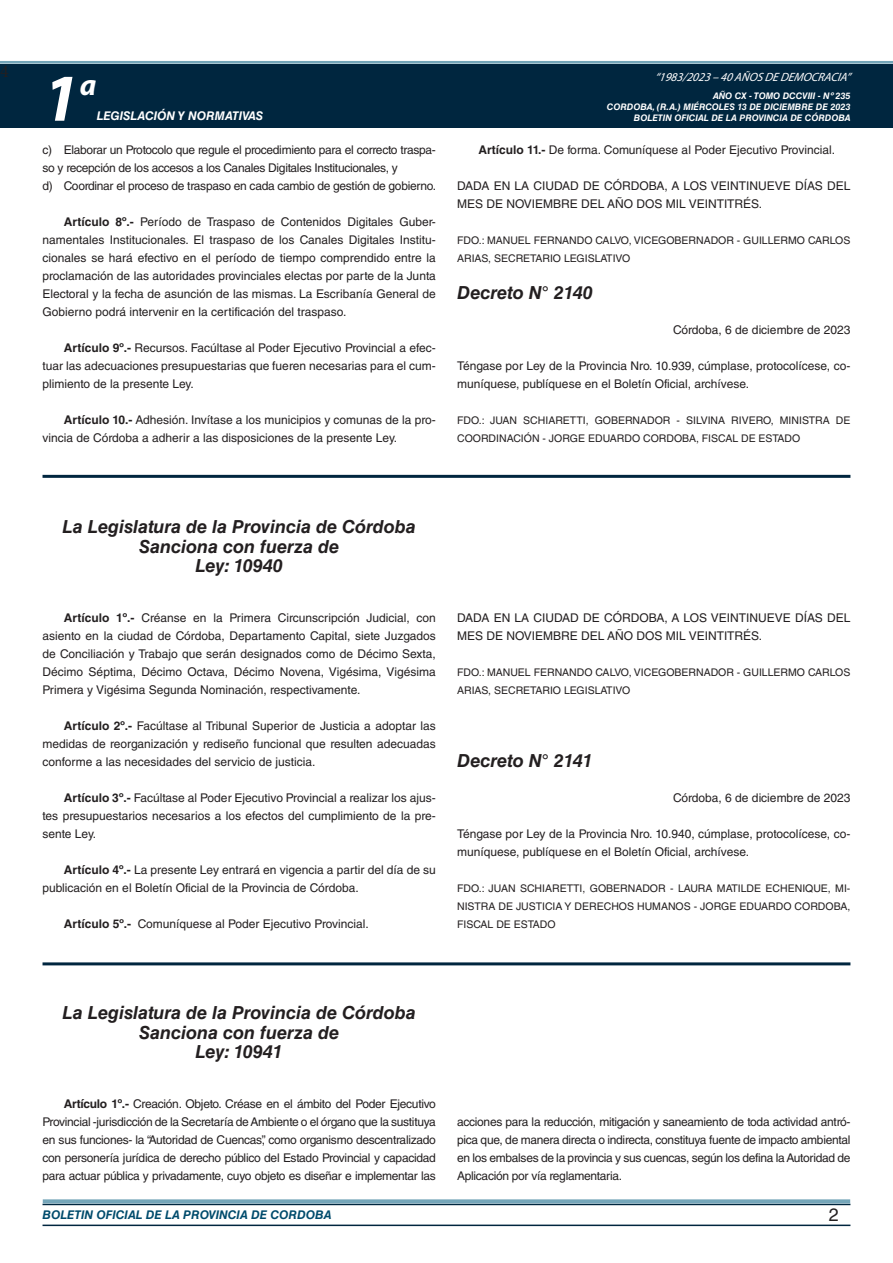
<style>
.page{position:relative;width:893px;height:1263px;background:#fff}
.page>*{position:absolute;margin:0;border:0;box-sizing:border-box;transform-origin:0 0}
.t1{font:italic 700 67.5px "Myriad Pro";color:#fff}
.t2{font:italic 700 30px "Myriad Pro";color:#fff}
.NOMBRE_DE_MINISTERIO{font:italic 700 18px "Helvetica LT Std";color:#231f20}
.t3{font:18px "Minion Pro";color:#231f20}
.t4{font:18px "Helvetica LT Std";color:#231f20}
.TEXTO_BASE{font:12px/18px "Helvetica LT Std";color:#231f20;text-align:justify}
.TEXTO_BASE-2{font:12px/18px "Helvetica LT Std";letter-spacing:-.025em;color:#231f20}
.FECHA{font:12px "Helvetica LT Std";color:#231f20}
.t5{font:italic 700 12px "Helvetica LT Std";color:#004b6c}
.t6{font:italic 12px "Myriad Pro";color:#fff}
.t7{font:italic 700 12px "Helvetica LT Std";color:#fff}
.FIRMA{font:10.5px/18px "Helvetica LT Std";color:#231f20}
.t8{font:italic 700 9px/10.8px "Helvetica LT Std";color:#fff;text-align:right}
.s1{font-weight:700}
</style>
<div class="page">
<div style="left:0;top:61px;width:893px;height:6px;background:#fff;opacity:.75"></div>
<div style="left:0;top:64px;width:893px;height:64px;background:#00263f"></div>
<hr style="left:43px;top:1224px;width:807px;height:2px;background:#00263f">
<div style="left:42px;top:1198px;width:809px;height:8px;background:#fff;opacity:.75"></div>
<hr style="left:43px;top:475px;width:807px;height:3px;background:#00263f">
<hr style="left:43px;top:962px;width:807px;height:3px;background:#00263f">
<h3 class="t3" style="left:0;top:59px;width:10px">4</h3>
<h1 class="t1" style="left:43px;top:54px;width:38px">1</h1>
<h2 class="t2" style="left:80px;top:66px;width:18px">a</h2>
<p class="t7" style="left:97px;top:109px;width:168px">LEGISLACIÓN Y NORMATIVAS</p>
<p class="TEXTO_BASE-2" style="left:43px;top:141px;width:395px">c) Elaborar un Protocolo que regule el procedimiento para el correcto traspa&shy;so y recepción de los accesos a los Canales Digitales Institucionales, y</p>
<p class="TEXTO_BASE-2" style="left:43px;top:177px;width:395px">d) Coordinar el proceso de traspaso en cada cambio de gestión de gobierno.</p>
<p class="TEXTO_BASE" style="left:43px;top:213px;width:395px;text-indent:21px"><span class="s1">Artículo 8º.-</span> Período de Traspaso de Contenidos Digitales Guber&shy;namentales Institucionales. El traspaso de los Canales Digitales Institu&shy;cionales se hará efectivo en el período de tiempo comprendido entre la proclamación de las autoridades provinciales electas por parte de la Junta Electoral y la fecha de asunción de las mismas. La Escribanía General de Gobierno podrá intervenir en la certificación del traspaso.</p>
<p class="TEXTO_BASE" style="left:43px;top:339px;width:395px;text-indent:21px"><span class="s1">Artículo 9º.-</span> Recursos. Facúltase al Poder Ejecutivo Provincial a efec&shy;tuar las adecuaciones presupuestarias que fueren necesarias para el cum&shy;plimiento de la presente Ley.</p>
<p class="TEXTO_BASE" style="left:43px;top:411px;width:395px;text-indent:21px"><span class="s1">Artículo 10.-</span> Adhesión. Invítase a los municipios y comunas de la pro&shy;vincia de Córdoba a adherir a las disposiciones de la presente Ley.</p>
<p class="t6" style="left:655px;top:70px;width:197px">“ 1983/2023 – 40 AÑOS DE DEMOCRACIA”</p>
<p class="t8" style="left:607px;top:91px;width:245px">AÑO CX - TOMO DCCVIII - Nº 235<br>CORDOBA, (R.A.) MIÉRCOLES 13 DE DICIEMBRE DE 2023<br>BOLETIN OFICIAL DE LA PROVINCIA DE CÓRDOBA</p>
<p class="TEXTO_BASE" style="left:478px;top:141px;width:358px"><span class="s1">Artículo 11.-</span> De forma. Comuníquese al Poder Ejecutivo Provincial.</p>
<p class="TEXTO_BASE" style="left:457px;top:177px;width:395px">DADA EN LA CIUDAD DE CÓRDOBA, A LOS VEINTINUEVE DÍAS DEL<br>MES DE NOVIEMBRE DEL AÑO DOS MIL VEINTITRÉS.</p>
<p class="FIRMA" style="left:457px;top:231px;width:395px">FDO.: MANUEL FERNANDO CALVO, VICEGOBERNADOR - GUILLERMO CARLOS<br>ARIAS, SECRETARIO LEGISLATIVO</p>
<p class="NOMBRE_DE_MINISTERIO" style="left:457px;top:282px;width:137px">Decreto N° 2140</p>
<p class="FECHA" style="left:673px;top:323px;width:179px">Córdoba, 6 de diciembre de 2023</p>
<p class="TEXTO_BASE" style="left:457px;top:357px;width:395px">Téngase por Ley de la Provincia Nro. 10.939, cúmplase, protocolícese, co&shy;muníquese, publíquese en el Boletín Oficial, archívese.</p>
<p class="FIRMA" style="left:457px;top:411px;width:395px">FDO.: JUAN SCHIARETTI, GOBERNADOR - SILVINA RIVERO, MINISTRA DE<br>COORDINACIÓN - JORGE EDUARDO CORDOBA, FISCAL DE ESTADO</p>
<p class="NOMBRE_DE_MINISTERIO" style="left:63px;top:516px;width:355px">La Legislatura de la Provincia de Córdoba</p>
<p class="NOMBRE_DE_MINISTERIO" style="left:139px;top:535px;width:202px">Sanciona con fuerza de</p>
<p class="NOMBRE_DE_MINISTERIO" style="left:196px;top:555px;width:89px">Ley: 10940</p>
<p class="TEXTO_BASE" style="left:43px;top:609px;width:395px;text-indent:21px"><span class="s1">Artículo 1º.-</span> Créanse en la Primera Circunscripción Judicial, con asiento en la ciudad de Córdoba, Departamento Capital, siete Juzgados de Conciliación y Trabajo que serán designados como de Décimo Sexta, Décimo Séptima, Décimo Octava, Décimo Novena, Vigésima, Vigésima Primera y Vigésima Segunda Nominación, respectivamente.</p>
<p class="TEXTO_BASE" style="left:43px;top:717px;width:395px;text-indent:21px"><span class="s1">Artículo 2º.-</span> Facúltase al Tribunal Superior de Justicia a adoptar las medidas de reorganización y rediseño funcional que resulten adecuadas conforme a las necesidades del servicio de justicia.</p>
<p class="TEXTO_BASE" style="left:43px;top:789px;width:395px;text-indent:21px"><span class="s1">Artículo 3º.-</span> Facúltase al Poder Ejecutivo Provincial a realizar los ajus&shy;tes presupuestarios necesarios a los efectos del cumplimiento de la pre&shy;sente Ley.</p>
<p class="TEXTO_BASE" style="left:43px;top:861px;width:395px;text-indent:21px"><span class="s1">Artículo 4º.-</span> La presente Ley entrará en vigencia a partir del día de su publicación en el Boletín Oficial de la Provincia de Córdoba.</p>
<p class="TEXTO_BASE" style="left:64px;top:915px;width:307px"><span class="s1">Artículo 5º.-</span> Comuníquese al Poder Ejecutivo Provincial.</p>
<p class="TEXTO_BASE" style="left:457px;top:609px;width:395px">DADA EN LA CIUDAD DE CÓRDOBA, A LOS VEINTINUEVE DÍAS DEL<br>MES DE NOVIEMBRE DEL AÑO DOS MIL VEINTITRÉS.</p>
<p class="FIRMA" style="left:457px;top:663px;width:395px">FDO.: MANUEL FERNANDO CALVO, VICEGOBERNADOR - GUILLERMO CARLOS<br>ARIAS, SECRETARIO LEGISLATIVO</p>
<p class="NOMBRE_DE_MINISTERIO" style="left:457px;top:750px;width:137px">Decreto N° 2141</p>
<p class="FECHA" style="left:673px;top:791px;width:179px">Córdoba, 6 de diciembre de 2023</p>
<p class="TEXTO_BASE" style="left:457px;top:825px;width:395px">Téngase por Ley de la Provincia Nro. 10.940, cúmplase, protocolícese, co&shy;muníquese, publíquese en el Boletín Oficial, archívese.</p>
<p class="FIRMA" style="left:457px;top:879px;width:395px;text-align:justify">FDO.: JUAN SCHIARETTI, GOBERNADOR - LAURA MATILDE ECHENIQUE, MI-NISTRA DE JUSTICIA Y DERECHOS HUMANOS - JORGE EDUARDO CORDOBA, FISCAL DE ESTADO</p>
<p class="NOMBRE_DE_MINISTERIO" style="left:63px;top:1002px;width:355px">La Legislatura de la Provincia de Córdoba</p>
<p class="NOMBRE_DE_MINISTERIO" style="left:139px;top:1021px;width:202px">Sanciona con fuerza de</p>
<p class="NOMBRE_DE_MINISTERIO" style="left:196px;top:1041px;width:89px">Ley: 10941</p>
<p class="TEXTO_BASE" style="left:43px;top:1095px;width:395px;text-indent:21px"><span class="s1">Artículo 1º.-</span> Creación. Objeto. Créase en el ámbito del Poder Ejecutivo Provincial -jurisdicción de la Secretaría de Ambiente o el órgano que la sustituya en sus funciones- la “Autoridad de Cuencas”, como organismo descentralizado con personería jurídica de derecho público del Estado Provincial y capacidad para actuar pública y privadamente, cuyo objeto es diseñar e implementar las</p>
<p class="TEXTO_BASE" style="left:457px;top:1113px;width:395px">acciones para la reducción, mitigación y saneamiento de toda actividad antró&shy;pica que, de manera directa o indirecta, constituya fuente de impacto ambiental en los embalses de la provincia y sus cuencas, según los defina la Autoridad de Aplicación por vía reglamentaria.</p>
<p class="t5" style="left:43px;top:1208px;width:290px">BOLETIN OFICIAL DE LA PROVINCIA DE CORDOBA</p>
<p class="t4" style="left:829px;top:1204px;width:12px">2</p>
</div>
